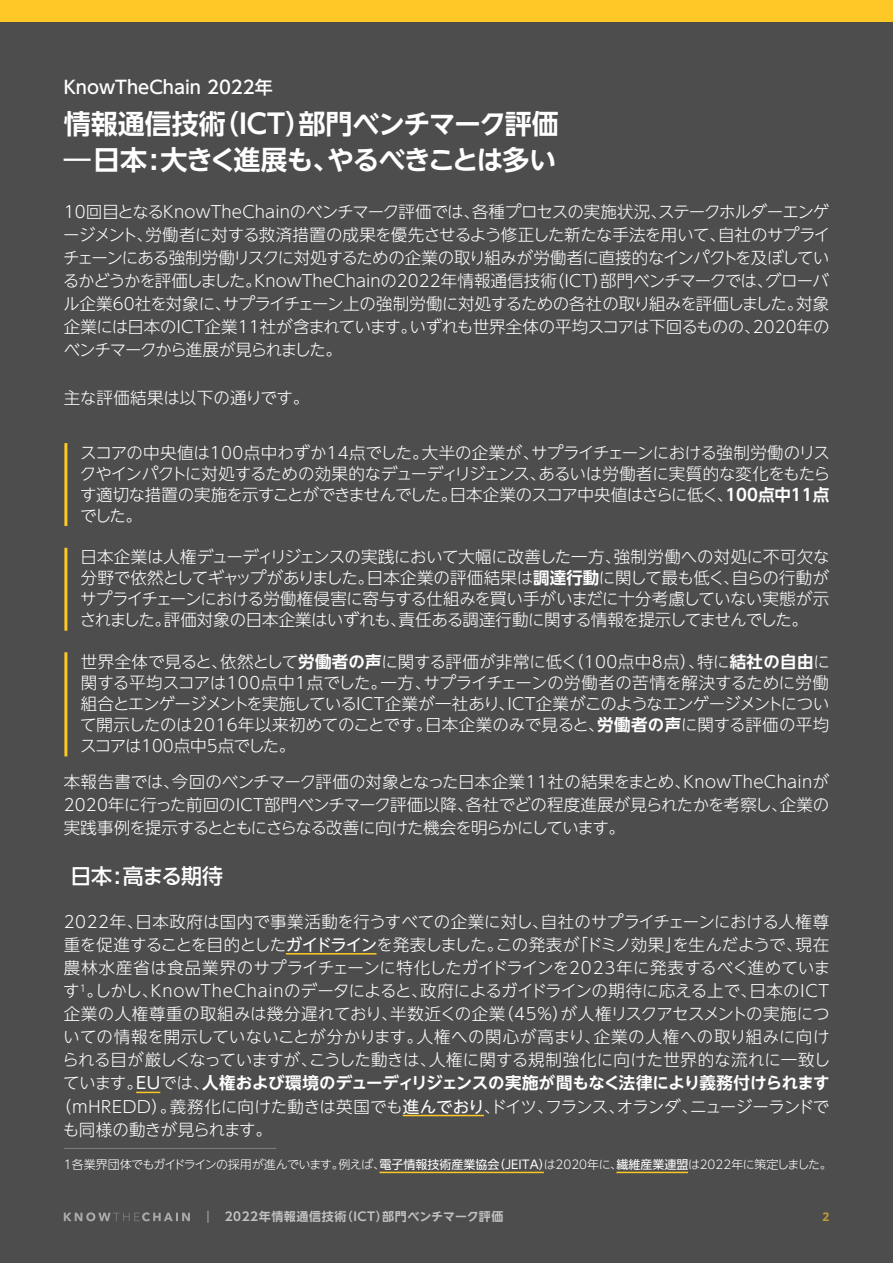
<style>
.page{position:relative;width:893px;height:1263px;background:#fff}
.page>*{position:absolute;margin:0;border:0;box-sizing:border-box;transform-origin:0 0}
.Header_2{font:700 27px/36px "UD Shin Go NT Pro De";letter-spacing:-.04em;color:#fff}
.ヘッダー3{font:500 21px "UD Shin Go NT Pro";letter-spacing:-.05em;color:#fff}
.段落スタイル_2{font:500 18px "UD Shin Go NT Pro";color:#fff}
.本文{font:300 16.5px/23.1px "UD Shin Go NT Pro";letter-spacing:-.01em;color:#fff;text-align:justify}
.本文_ライン{font:300 16.5px/21px "UD Shin Go NT Pro";letter-spacing:-.025em;color:#fff;text-align:justify}
.本文白_ライン{font:300 16.5px/21px "UD Shin Go NT Pro";letter-spacing:-.04em;color:#fff;text-align:justify}
.本文-2{font:300 16.5px "UD Shin Go NT Pro";letter-spacing:-.03em;color:#fff}
.本文-3{font:300 16.5px "UD Shin Go NT Pro";letter-spacing:.015em;color:#fff}
.本文-4{font:700 16.5px "UD Shin Go NT Pro De";letter-spacing:-.015em;color:#fff}
.本文-5{font:300 16.5px "UD Shin Go NT Pro";letter-spacing:.02em;color:#fff}
.本文-6{font:300 16.5px "UD Shin Go NT Pro";letter-spacing:-.035em;color:#fff}
.本文-7{font:300 12px "UD Shin Go NT Pro";letter-spacing:-.035em;color:#fff}
.t1{font:700 12px "UD Shin Go NT Pro De";letter-spacing:.05em;color:#fff}
.t2{font:700 12px "Open Sans";color:#fec827}
.s1{font-family:"UD Shin Go NT Pro De";font-weight:700}
.s2{font-weight:400}
.s3{font-family:"UD Shin Go NT Pro";font-weight:300}
.s4{font-family:"UD Shin Go NT Pro";font-weight:400}
.s5{font-family:"Open Sans";font-weight:400;color:#f2f3f4}
</style>
<div class="page">
<div style="left:0;top:21px;width:893px;height:1242px;background:#4d4d4d"></div>
<hr style="left:64px;top:1148px;width:212px;height:1px;background:#808080">
<hr style="left:379px;top:1172px;width:165px;height:1px;background:#fec827">
<hr style="left:616px;top:1172px;width:72px;height:1px;background:#fec827">
<hr style="left:64px;top:443px;width:3px;height:83px;background:#fec827">
<hr style="left:64px;top:548px;width:3px;height:83px;background:#fec827">
<hr style="left:64px;top:652px;width:3px;height:104px;background:#fec827">
<hr style="left:286px;top:953px;width:90px;height:1px;background:#fec827">
<svg style="left:136px;top:1092px;width:24px;height:1px"></svg>
<hr style="left:403px;top:1115px;width:81px;height:1px;background:#fec827">
<div style="left:0;top:0;width:893px;height:21px;background:#fec827"></div>
<svg style="left:64px;top:1212px;width:126px;height:9px"></svg>
<p class="段落スタイル_2" style="left:64px;top:73px;width:210px">KnowTheChain 2022年</p>
<p class="Header_2" style="left:64px;top:105px;width:497px">情報通信技術（ICT）部門ベンチマーク評価―日本:大きく進展も、やるべきことは多い</p>
<p class="本文" style="left:63px;top:199px;width:769px">10回目となるKnowTheChainのベンチマーク評価では、各種プロセスの実施状況、ステークホルダーエンゲージメント、労働者に対する救済措置の成果を優先させるよう修正した新たな手法を用いて、自社のサプライチェーンにある強制労働リスクに対処するための企業の取り組みが労働者に直接的なインパクトを及ぼしているかどうかを評価しました。KnowTheChainの2022年情報通信技術（ICT）部門ベンチマークでは、グローバル企業60社を対象に、サプライチェーン上の強制労働に対処するための各社の取り組みを評価しました。対象企業には日本のICT企業11社が含まれています。いずれも世界全体の平均スコアは下回るものの、2020年のベンチマークから進展が見られました。</p>
<p class="本文" style="left:64px;top:386px;width:247px">主な評価結果は以下の通りです。</p>
<p class="本文白_ライン" style="left:80px;top:441px;width:752px">スコアの中央値は100点中わずか14点でした。大半の企業が、サプライチェーンにおける強制労働のリスクやインパクトに対処するための効果的なデューディリジェンス、あるいは労働者に実質的な変化をもたらす適切な措置の実施を示すことができませんでした。日本企業のスコア中央値はさらに低く、<span class="s1">100点中11点</span>でした。</p>
<p class="本文_ライン" style="left:80px;top:546px;width:751px">日本企業は人権デューディリジェンスの実践において大幅に改善した一方、強制労働への対処に不可欠な分野で依然としてギャップがありました。日本企業の評価結果は<span class="s1">調達行動</span>に関して最も低く、自らの行動がサプライチェーンにおける労働権侵害に寄与する仕組みを買い手がいまだに十分考慮していない実態が示されました。評価対象の日本企業はいずれも、責任ある調達行動に関する情報を提示してませんでした。</p>
<p class="本文_ライン" style="left:80px;top:651px;width:751px">世界全体で見ると、依然として<span class="s1">労働者の声</span>に関する評価が非常に低く（100点中8点）、特に<span class="s1">結社の自由</span>に関する平均スコアは100点中1点でした。一方、サプライチェーンの労働者の苦情を解決するために労働組合とエンゲージメントを実施しているICT企業が一社あり、ICT企業がこのようなエンゲージメントについて開示したのは2016年以来初めてのことです。日本企業のみで見ると、<span class="s1">労働者の声</span>に関する評価の平均スコアは100点中5点でした。</p>
<p class="本文" style="left:64px;top:769px;width:767px">本報告書では、今回のベンチマーク評価の対象となった日本企業11社の結果をまとめ、KnowTheChainが2020年に行った前回のICT部門ベンチマーク評価以降、各社でどの程度進展が見られたかを考察し、企業の実践事例を提示するとともにさらなる改善に向けた機会を明らかにしています。</p>
<p class="ヘッダー3" style="left:71px;top:859px;width:154px">日本:高まる期待</p>
<p class="本文" style="left:64px;top:909px;width:767px">2022年、日本政府は国内で事業活動を行うすべての企業に対し、自社のサプライチェーンにおける人権尊</p>
<p class="本文-2" style="left:64px;top:931px;width:767px">重を促進することを目的とした<span class="s2">ガイドライン</span>を発表しました。この発表が「ドミノ効果」を生んだようで、現在</p>
<p class="本文" style="left:64px;top:955px;width:768px">農林水産省は食品業界のサプライチェーンに特化したガイドラインを2023年に発表するべく進めていま</p>
<p class="本文" style="left:63px;top:978px;width:767px">す<sup>1</sup>。しかし、KnowTheChainのデータによると、政府によるガイドラインの期待に応える上で、日本のICT</p>
<p class="本文-3" style="left:64px;top:1000px;width:767px">企業の人権尊重の取組みは幾分遅れており、半数近くの企業（45％）が人権リスクアセスメントの実施につ</p>
<p class="本文-5" style="left:63px;top:1023px;width:768px">いての情報を開示していないことが分かります。人権への関心が高まり、企業の人権への取り組みに向け</p>
<p class="本文" style="left:63px;top:1048px;width:769px">られる目が厳しくなっていますが、こうした動きは、人権に関する規制強化に向けた世界的な流れに一致し</p>
<p class="本文-4" style="left:63px;top:1070px;width:768px"><span class="s3">ています。</span><span class="s4">EU</span><span class="s3">では、</span>人権および環境のデューディリジェンスの実施が間もなく法律により義務付けられます</p>
<p class="本文" style="left:55px;top:1094px;width:776px">（mHREDD）。義務化に向けた動きは英国でも<span class="s2">進んでおり</span>、ドイツ、フランス、オランダ、ニュージーランドで</p>
<p class="本文-6" style="left:63px;top:1116px;width:211px">も同様の動きが見られます。</p>
<p class="本文-7" style="left:64px;top:1155px;width:769px">1各業界団体でもガイドラインの採用が進んでいます。例えば、<span class="s2">電子情報技術産業協会（JEITA）</span>は2020年に、<span class="s2">繊維産業連盟</span>は2022年に策定しました。</p>
<p class="t1" style="left:205px;top:1207px;width:300px"><span class="s5">|</span> 2022年情報通信技術（ICT）部門ベンチマーク評価</p>
<p class="t2" style="left:822px;top:1208px;width:8px">2</p>
</div>
